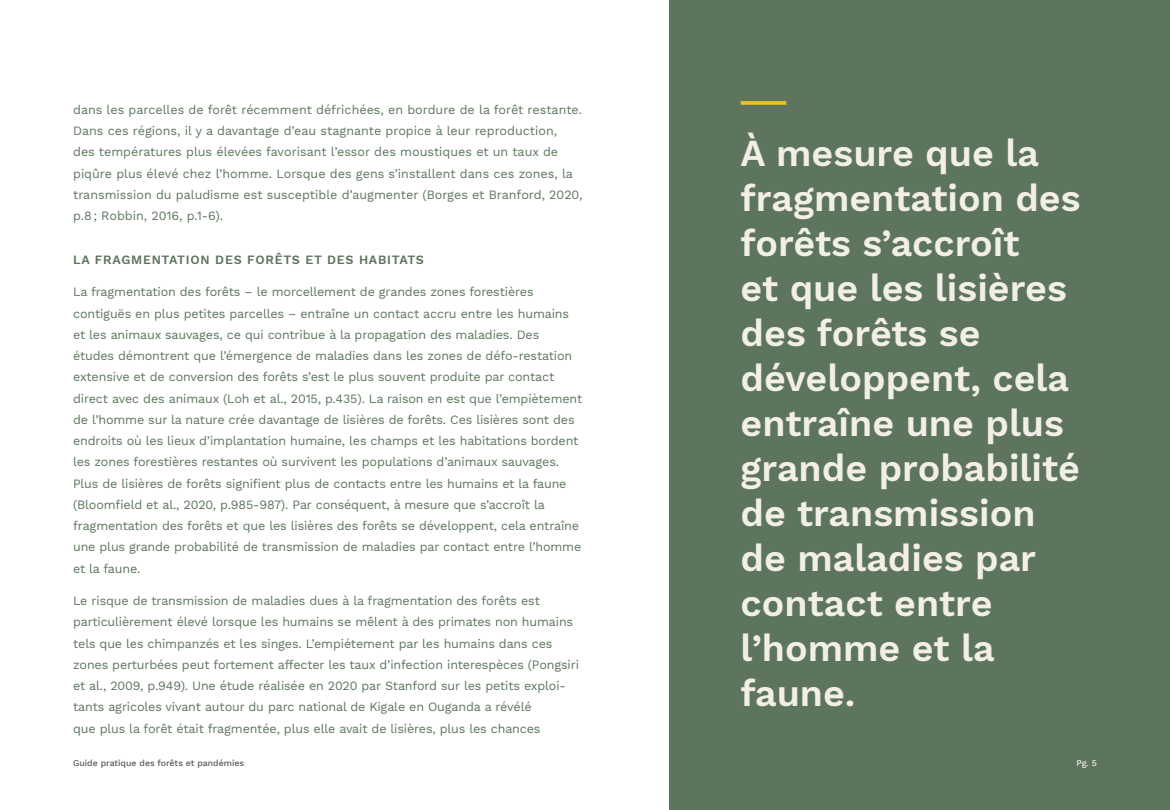
<style>
.page{position:relative;width:1170px;height:810px;background:#fff}
.page>*{position:absolute;margin:0;border:0;box-sizing:border-box;transform-origin:0 0}
.t1{font:600 37.5px/45px "Work Sans";color:#f1efe6}
.Normal_body{font:12.5px/21.2px "Work Sans";letter-spacing:-.01em;color:#5d745d}
.Section_header{font:600 12.5px "Work Sans";letter-spacing:.06em;color:#5d745d}
.t2{font:500 8.75px "Work Sans";color:#57585a}
.t3{font:500 8.75px "Work Sans";color:#f1efe6}
</style>
<div class="page">
<div style="left:670px;top:0;width:500px;height:810px;background:#5d745d"></div>
<svg style="left:741px;top:101px;width:45px;height:4px"></svg>
<p class="Normal_body" style="left:73px;top:99px;width:511px">dans les parcelles de forêt récemment défrichées, en bordure de la forêt restante.<br>Dans ces régions, il y a davantage d’eau stagnante propice à leur reproduction,<br>des températures plus élevées favorisant l’essor des moustiques et un taux de piqûre plus élevé chez l’homme. Lorsque des gens s’installent dans ces zones, la transmission du paludisme est susceptible d’augmenter (Borges et Branford, 2020, p.8; Robbin, 2016, p.1-6).</p>
<p class="Section_header" style="left:73px;top:252px;width:352px">LA FRAGMENTATION DES FORÊTS ET DES HABITATS</p>
<p class="Normal_body" style="left:73px;top:282px;width:511px">La fragmentation des forêts – le morcellement de grandes zones forestières contiguës en plus petites parcelles – entraîne un contact accru entre les humains et les animaux sauvages, ce qui contribue à la propagation des maladies. Des études démontrent que l’émergence de maladies dans les zones de défo-restation extensive et de conversion des forêts s’est le plus souvent produite par contact direct avec des animaux (Loh et al., 2015, p.435). La raison en est que l’empiètement de l’homme sur la nature crée davantage de lisières de forêts. Ces lisières sont des endroits où les lieux d’implantation humaine, les champs et les habitations bordent les zones forestières restantes où survivent les populations d’animaux sauvages.<br>Plus de lisières de forêts signifient plus de contacts entre les humains et la faune (Bloomfield et al., 2020, p.985-987). Par conséquent, à mesure que s’accroît la fragmentation des forêts et que les lisières des forêts se développent, cela entraîne une plus grande probabilité de transmission de maladies par contact entre l’homme et la faune.</p>
<p class="Normal_body" style="left:73px;top:591px;width:507px">Le risque de transmission de maladies dues à la fragmentation des forêts est particulièrement élevé lorsque les humains se mêlent à des primates non humains tels que les chimpanzés et les singes. L’empiétement par les humains dans ces zones perturbées peut fortement affecter les taux d’infection interespèces (Pongsiri et al., 2009, p.949). Une étude réalisée en 2020 par Stanford sur les petits exploi&shy;tants agricoles vivant autour du parc national de Kigale en Ouganda a révélé<br>que plus la forêt était fragmentée, plus elle avait de lisières, plus les chances</p>
<p class="t1" style="left:741px;top:133px;width:342px">À mesure que la fragmentation des forêts s’accroît<br>et que les lisières des forêts se développent, cela entraîne une plus grande probabilité de transmission de maladies par contact entre l’homme et la faune.</p>
<p class="t2" style="left:73px;top:758px;width:173px">Guide pratique des forêts et pandémies</p>
<p class="t3" style="left:1076px;top:758px;width:22px">Pg. 5</p>
</div>
